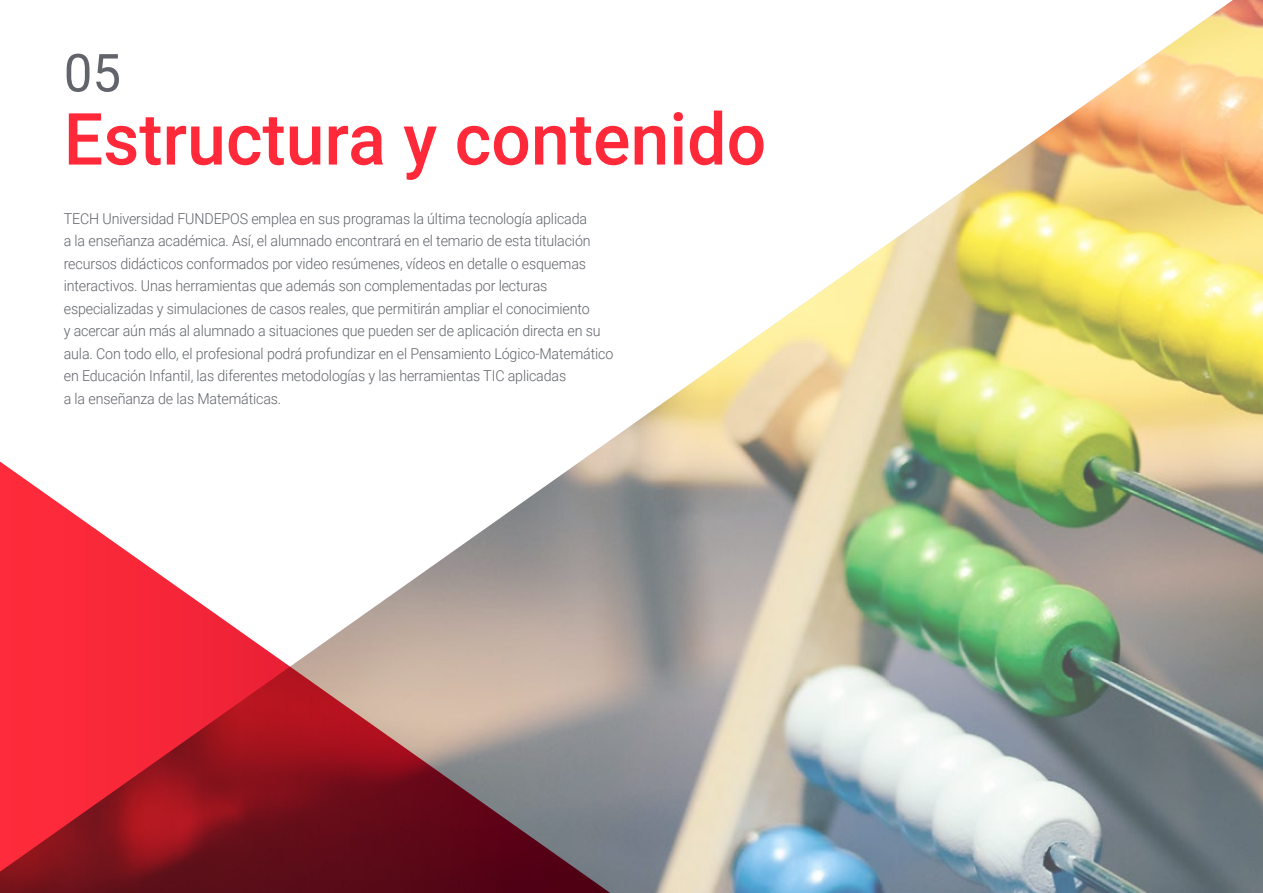
<style>
.page{position:relative;width:1263px;height:893px;background:#fff}
.page>*{position:absolute;margin:0;border:0;box-sizing:border-box;transform-origin:0 0}
.t1{font:500 72px "Roboto";color:#ff293a}
.t2{font:52.5px "Roboto";color:#61646a}
.t3{font:300 15px/22.5px "Roboto";letter-spacing:-.01em;color:#61646a;scale:.95 1}
</style>
<div class="page">
<img style="left:602px;top:0;width:661px;height:893px">
<svg style="left:0;top:446px;width:640px;height:447px"></svg>
<h2 class="t2" style="left:64px;top:36px;width:59px">05</h2>
<h1 class="t1" style="left:64px;top:89px;width:704px">Estructura y contenido</h1>
<p class="t3" style="left:64px;top:207px;width:580px">TECH Universidad FUNDEPOS emplea en sus programas la última tecnología aplicada<br>a la enseñanza académica. Así, el alumnado encontrará en el temario de esta titulación recursos didácticos conformados por video resúmenes, vídeos en detalle o esquemas interactivos. Unas herramientas que además son complementadas por lecturas especializadas y simulaciones de casos reales, que permitirán ampliar el conocimiento<br>y acercar aún más al alumnado a situaciones que pueden ser de aplicación directa en su aula. Con todo ello, el profesional podrá profundizar en el Pensamiento Lógico-Matemático en Educación Infantil, las diferentes metodologías y las herramientas TIC aplicadas<br>a la enseñanza de las Matemáticas.</p>
</div>
